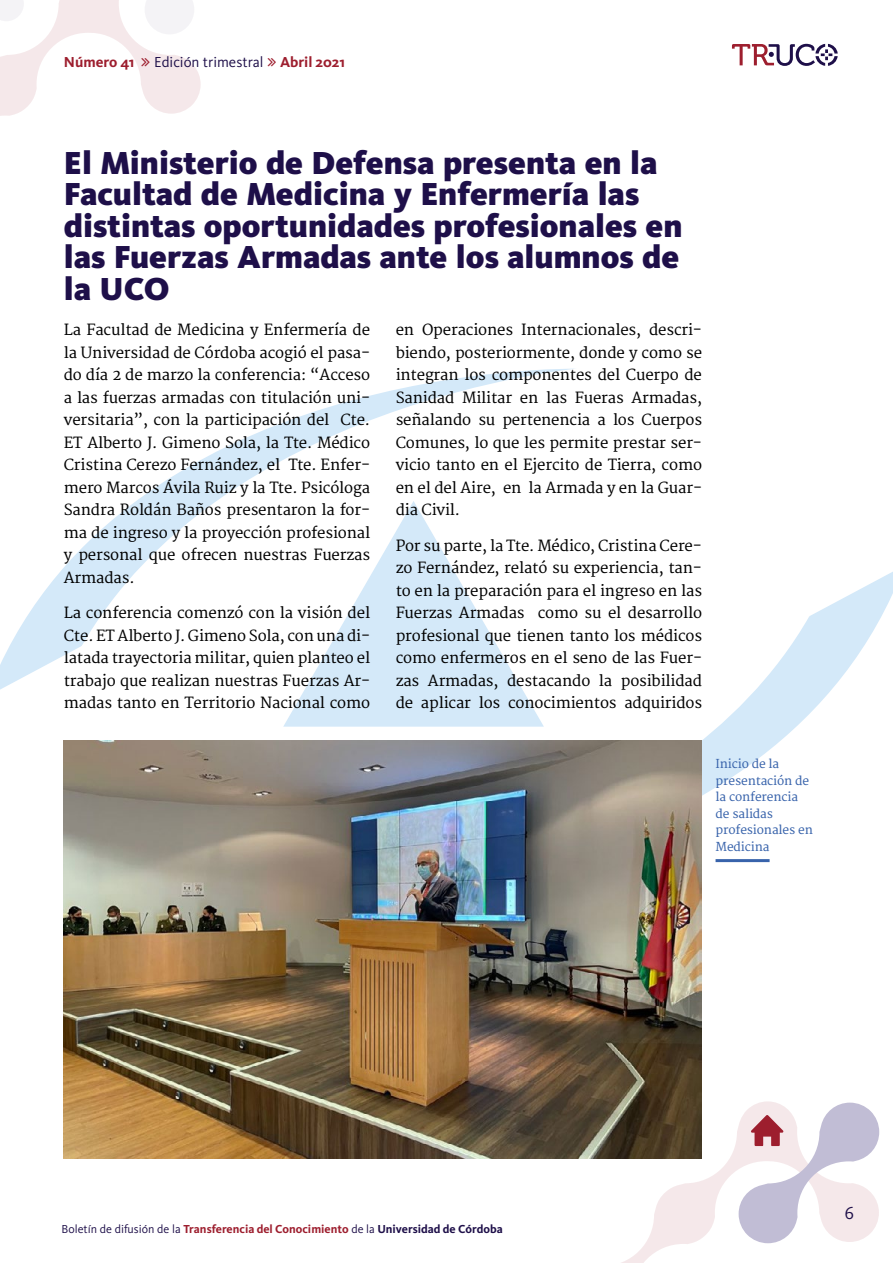
<style>
.page{position:relative;width:893px;height:1263px;background:#fff}
.page>*{position:absolute;margin:0;border:0;box-sizing:border-box;transform-origin:0 0}
.t1{font:900 33px/31.5px "Kievit OT";color:#1e0f49}
.t2{font:18px "Kievit OT";color:#1e0f49}
.t3{font:15px/22.5px "Merriweather";letter-spacing:-.01em;color:#000;text-align:justify}
.t4{font:15px "Kievit OT";color:#1e0f49}
.t5{font:700 15px "Kievit OT";color:#9d1e2e}
.t6{font:700 12px "Kievit OT";color:#9d1e2e}
.t7{font:12px/16.5px "Merriweather";letter-spacing:-.01em;color:#3863ab}
.s1{font-weight:700;color:#9d1e2e}
.s2{font-weight:400;color:#1e0f49}
.s3{color:#1e0f49}
</style>
<div class="page">
<svg style="left:0;top:368px;width:575px;height:322px"></svg>
<svg style="left:544px;top:565px;width:349px;height:298px"></svg>
<svg style="left:283px;top:501px;width:261px;height:226px"></svg>
<svg style="left:621px;top:1101px;width:150px;height:162px"></svg>
<svg style="left:732px;top:44px;width:106px;height:22px"></svg>
<img style="left:63px;top:740px;width:639px;height:419px">
<hr style="left:716px;top:859px;width:54px;height:3px;background:#3863ab">
<svg style="left:739px;top:1102px;width:140px;height:141px"></svg>
<svg style="left:0;top:0;width:201px;height:116px"></svg>
<p class="t5" style="left:64px;top:53px;width:72px">Número 41</p>
<p class="t4" style="left:154px;top:53px;width:192px">Edición trimestral <span class="s1">Abril 2021</span></p>
<h1 class="t1" style="left:64px;top:146px;width:620px">El Ministerio de Defensa presenta en la Facultad de Medicina y Enfermería las distintas oportunidades profesionales en las Fuerzas Armadas ante los alumnos de la UCO</h1>
<p class="t3" style="left:64px;top:319px;width:308px">La Facultad de Medicina y Enfermería de la Universidad de Córdoba acogió el pasa&shy;do día 2 de marzo la conferencia: “Acceso a las fuerzas armadas con titulación uni&shy;versitaria”, con la participación del Cte.<br>ET Alberto J. Gimeno Sola, la Tte. Médico Cristina Cerezo Fernández, el Tte. Enfer&shy;mero Marcos Ávila Ruiz y la Tte. Psicóloga Sandra Roldán Baños presentaron la for&shy;ma de ingreso y la proyección profesional y personal que ofrecen nuestras Fuerzas Armadas.</p>
<p class="t3" style="left:64px;top:602px;width:308px">La conferencia comenzó con la visión del Cte. ET Alberto J. Gimeno Sola, con una di&shy;latada trayectoria militar, quien planteo el trabajo que realizan nuestras Fuerzas Ar&shy;madas tanto en Territorio Nacional como</p>
<p class="t3" style="left:396px;top:319px;width:308px">en Operaciones Internacionales, descri&shy;biendo, posteriormente, donde y como se integran los componentes del Cuerpo de Sanidad Militar en las Fueras Armadas, señalando su pertenencia a los Cuerpos Comunes, lo que les permite prestar ser&shy;vicio tanto en el Ejercito de Tierra, como en el del Aire, en la Armada y en la Guar&shy;dia Civil.</p>
<p class="t3" style="left:396px;top:534px;width:308px">Por su parte, la Tte. Médico, Cristina Cere&shy;zo Fernández, relató su experiencia, tan&shy;to en la preparación para el ingreso en las Fuerzas Armadas como su el desarrollo profesional que tienen tanto los médicos como enfermeros en el seno de las Fuer&shy;zas Armadas, destacando la posibilidad de aplicar los conocimientos adquiridos</p>
<p class="t7" style="left:716px;top:756px;width:99px">Inicio de la presentación de la conferencia de salidas profesionales en<br>Medicina</p>
<p class="t6" style="left:62px;top:1222px;width:443px"><span class="s2">Boletín de difusión de la</span> Transferencia del Conocimiento <span class="s2">de la</span> <span class="s3">Universidad de Córdoba</span></p>
<p class="t2" style="left:845px;top:1202px;width:11px">6</p>
</div>
